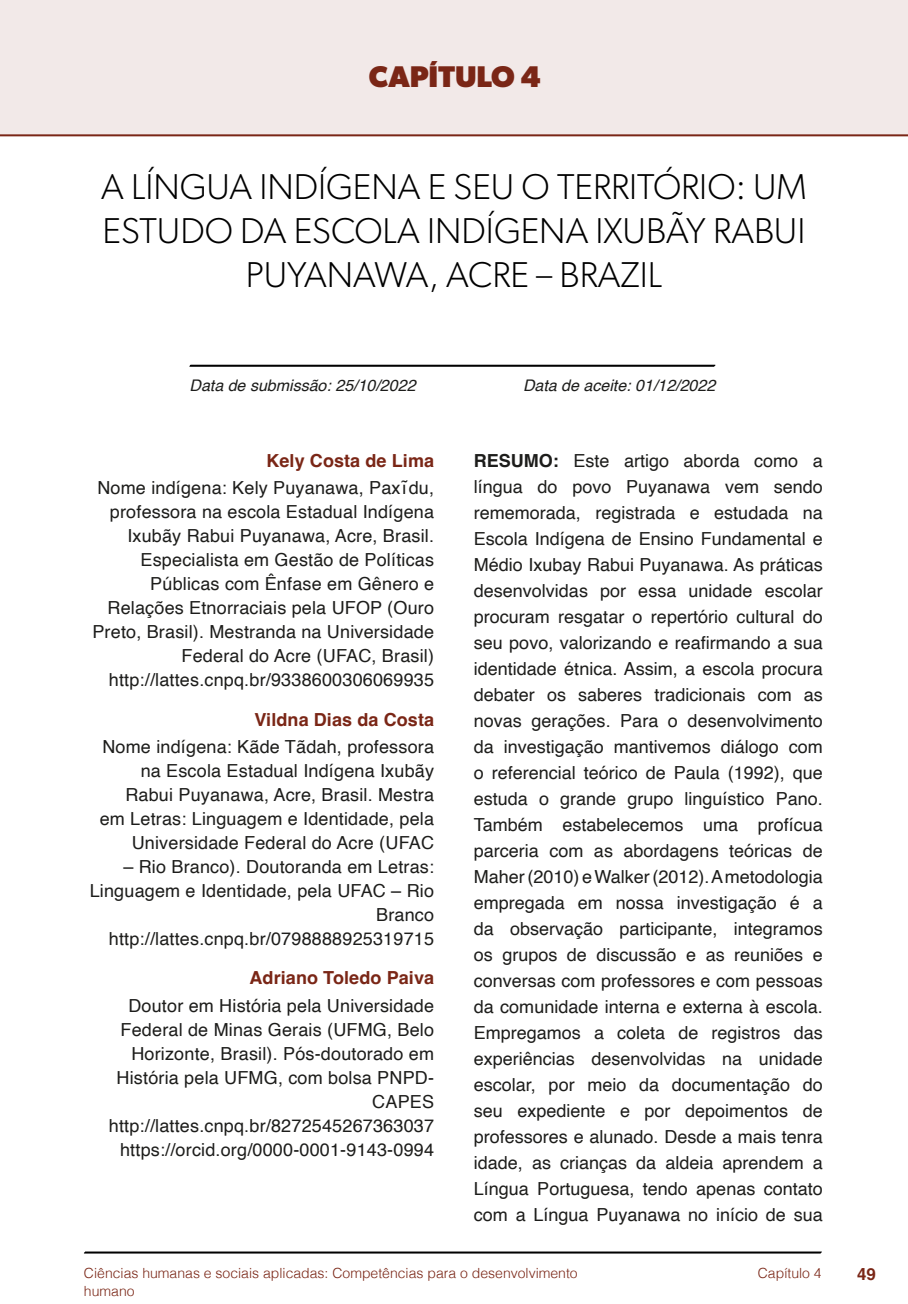
<style>
.page{position:relative;width:908px;height:1304px;background:#fff}
.page>*{position:absolute;margin:0;border:0;box-sizing:border-box;transform-origin:0 0}
.t1{font:300 36px/44px "Gibson";color:#000;text-align:center}
.t2{font:700 30px "Gibson";color:#7a2616}
.t3{font:18px/26px "Helvetica";letter-spacing:.01em;color:#1d1d1b;text-align:right}
.t4{font:700 18px "Helvetica";letter-spacing:.005em;color:#7a2616}
.t5{font:700 16.8px "Helvetica";color:#7a2616}
.t6{font:italic 16px "Helvetica";color:#1d1d1b}
.t7{font:300 14px/18px "Helvetica";color:#7a2616}
.s1{font-weight:700}
</style>
<div class="page">
<svg style="left:84px;top:1251px;width:737px;height:3px;background:#515151"></svg>
<svg style="left:189px;top:364px;width:526px;height:3px;background:#4f4f4f"></svg>
<div style="left:0;top:0;width:907px;height:136px;background:#f2e9e8"></div>
<div style="left:44px;top:72px;width:68px;height:61px;background:#f2e9e8"></div>
<h2 class="t2" style="left:369px;top:58px;width:173px">CAPÍTULO 4</h2>
<h1 class="t1" style="left:101px;top:164px;width:706px">A LÍNGUA INDÍGENA E SEU O TERRITÓRIO: UM<br>ESTUDO DA ESCOLA INDÍGENA IXUBÃY RABUI<br>PUYANAWA, ACRE – BRAZIL</h1>
<p class="t6" style="left:189px;top:373px;width:227px">Data de submissão: 25/10/2022</p>
<p class="t4" style="left:266px;top:450px;width:169px">Kely Costa de Lima</p>
<p class="t3" style="left:92px;top:477px;width:343px;line-height:24px">Nome indígena: Kely Puyanawa, Paxĩdu, professora na escola Estadual Indígena Ixubãy Rabui Puyanawa, Acre, Brasil.<br>Especialista em Gestão de Políticas Públicas com Ênfase em Gênero e Relações Etnorraciais pela UFOP (Ouro Preto, Brasil). Mestranda na Universidade Federal do Acre (UFAC, Brasil) http://lattes.cnpq.br/9338600306069935</p>
<p class="t4" style="left:254px;top:708px;width:181px">Vildna Dias da Costa</p>
<p class="t3" style="left:100px;top:735px;width:336px;line-height:24px">Nome indígena: Kãde Tãdah, professora na Escola Estadual Indígena Ixubãy Rabui Puyanawa, Acre, Brasil. Mestra em Letras: Linguagem e Identidade, pela Universidade Federal do Acre (UFAC</p>
<p class="t3" style="left:90px;top:855px;width:346px;line-height:24px">– Rio Branco). Doutoranda em Letras:<br>Linguagem e Identidade, pela UFAC – Rio<br>Branco http://lattes.cnpq.br/0798888925319715</p>
<p class="t4" style="left:249px;top:967px;width:186px">Adriano Toledo Paiva</p>
<p class="t3" style="left:109px;top:994px;width:326px;line-height:24px">Doutor em História pela Universidade Federal de Minas Gerais (UFMG, Belo Horizonte, Brasil). Pós-doutorado em História pela UFMG, com bolsa PNPD-CAPES http://lattes.cnpq.br/8272545267363037 https://orcid.org/0000-0001-9143-0994</p>
<p class="t6" style="left:523px;top:373px;width:194px">Data de aceite: 01/12/2022</p>
<p class="t3" style="left:473px;top:448px;width:350px;text-align:justify"><span class="s1">RESUMO:</span> Este artigo aborda como a língua do povo Puyanawa vem sendo rememorada, registrada e estudada na Escola Indígena de Ensino Fundamental e Médio Ixubay Rabui Puyanawa. As práticas desenvolvidas por essa unidade escolar procuram resgatar o repertório cultural do seu povo, valorizando e reafirmando a sua identidade étnica. Assim, a escola procura debater os saberes tradicionais com as novas gerações. Para o desenvolvimento da investigação mantivemos diálogo com o referencial teórico de Paula (1992), que estuda o grande grupo linguístico Pano.<br>Também estabelecemos uma profícua parceria com as abordagens teóricas de Maher (2010) e Walker (2012). A metodologia empregada em nossa investigação é a da observação participante, integramos os grupos de discussão e as reuniões e conversas com professores e com pessoas da comunidade interna e externa à escola.<br>Empregamos a coleta de registros das experiências desenvolvidas na unidade escolar, por meio da documentação do seu expediente e por depoimentos de professores e alunado. Desde a mais tenra idade, as crianças da aldeia aprendem a Língua Portuguesa, tendo apenas contato com a Língua Puyanawa no início de sua</p>
<p class="t7" style="left:84px;top:1263px;width:495px">Ciências humanas e sociais aplicadas: Competências para o desenvolvimento humano</p>
<p class="t7" style="left:757px;top:1263px;width:65px">Capítulo 4</p>
<p class="t5" style="left:856px;top:1264px;width:20px">49</p>
</div>
